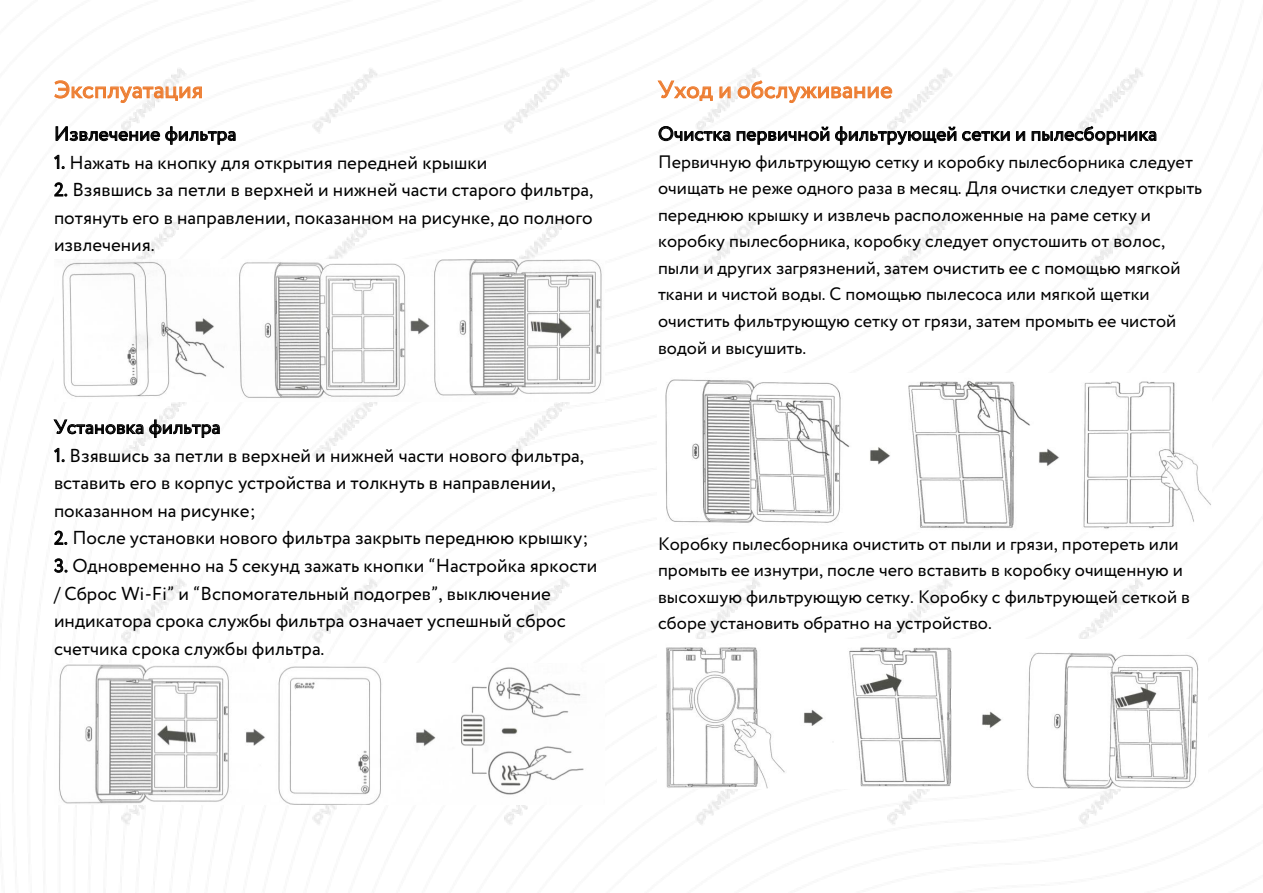
<style>
.page{position:relative;width:1263px;height:893px;background:#fff}
.page>*{position:absolute;margin:0;border:0;box-sizing:border-box;transform-origin:0 0}
.t1{font:24px "Circe";color:#ed7d31}
.t2{font:19.5px "Circe";color:#000}
.t3{font:18.75px/27.6px "Circe";color:#000}
.t4{font:18px/26.5px "Circe";color:#000}
</style>
<div class="page">
<img style="left:57px;top:68px;width:1100px;height:757px">
<svg style="left:54px;top:80px;width:148px;height:23px"></svg>
<svg style="left:55px;top:126px;width:181px;height:19px"></svg>
<svg style="left:54px;top:155px;width:11px;height:14px"></svg>
<svg style="left:54px;top:182px;width:14px;height:15px"></svg>
<svg style="left:53px;top:419px;width:167px;height:19px"></svg>
<svg style="left:54px;top:448px;width:11px;height:14px"></svg>
<svg style="left:54px;top:531px;width:14px;height:14px"></svg>
<svg style="left:54px;top:558px;width:14px;height:15px"></svg>
<svg style="left:657px;top:80px;width:56px;height:21px"></svg>
<svg style="left:719px;top:86px;width:12px;height:12px"></svg>
<svg style="left:737px;top:80px;width:155px;height:23px"></svg>
<svg style="left:658px;top:126px;width:72px;height:15px"></svg>
<svg style="left:736px;top:127px;width:93px;height:18px"></svg>
<svg style="left:835px;top:126px;width:121px;height:19px"></svg>
<svg style="left:962px;top:131px;width:48px;height:10px"></svg>
<svg style="left:1016px;top:131px;width:9px;height:10px"></svg>
<svg style="left:1031px;top:126px;width:125px;height:19px"></svg>
<img style="left:57px;top:260px;width:547px;height:142px">
<img style="left:57px;top:663px;width:547px;height:142px">
<img style="left:658px;top:374px;width:553px;height:157px">
<img style="left:658px;top:639px;width:541px;height:150px">
<h1 class="t1" style="left:54px;top:74px;width:151px">Эксплуатация</h1>
<p class="t2" style="left:54px;top:121px;width:184px">Извлечение фильтра</p>
<p class="t3" style="left:54px;top:149px;width:435px">1. Нажать на кнопку для открытия передней крышки</p>
<p class="t3" style="left:54px;top:177px;width:541px;text-align:justify">2. Взявшись за петли в верхней и нижней части старого фильтра, потянуть его в направлении, показанном на рисунке, до полного извлечения.</p>
<p class="t2" style="left:54px;top:414px;width:168px">Установка фильтра</p>
<p class="t3" style="left:54px;top:442px;width:532px">1. Взявшись за петли в верхней и нижней части нового фильтра, вставить его в корпус устройства и толкнуть в направлении, показанном на рисунке;</p>
<p class="t3" style="left:54px;top:525px;width:536px">2. После установки нового фильтра закрыть переднюю крышку;</p>
<p class="t3" style="left:54px;top:553px;width:545px">3. Одновременно на 5 секунд зажать кнопки “Настройка яркости / Сброс Wi-Fi” и “Вспомогательный подогрев”, выключение индикатора срока службы фильтра означает успешный сброс счетчика срока службы фильтра.</p>
<h1 class="t1" style="left:658px;top:74px;width:236px">Уход и обслуживание</h1>
<p class="t2" style="left:658px;top:121px;width:501px">Очистка первичной фильтрующей сетки и пылесборника</p>
<p class="t4" style="left:658px;top:149px;width:546px">Первичную фильтрующую сетку и коробку пылесборника следует очищать не реже одного раза в месяц. Для очистки следует открыть переднюю крышку и извлечь расположенные на раме сетку и коробку пылесборника, коробку следует опустошить от волос, пыли и других загрязнений, затем очистить ее с помощью мягкой ткани и чистой воды. С помощью пылесоса или мягкой щетки очистить фильтрующую сетку от грязи, затем промыть ее чистой водой и высушить.</p>
<p class="t4" style="left:658px;top:531px;width:534px">Коробку пылесборника очистить от пыли и грязи, протереть или промыть ее изнутри, после чего вставить в коробку очищенную и высохшую фильтрующую сетку. Коробку с фильтрующей сеткой в сборе установить обратно на устройство.</p>
</div>
